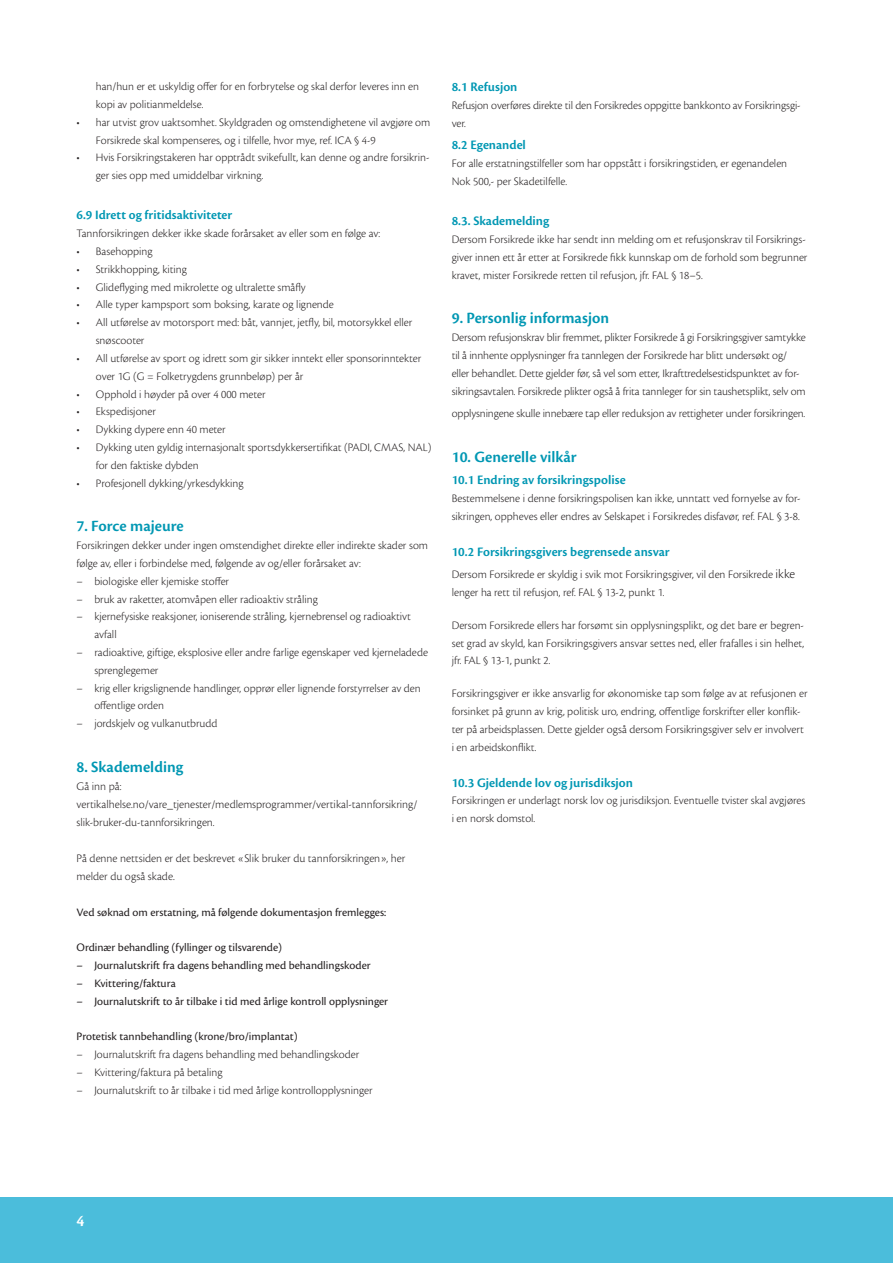
<style>
.page{position:relative;width:893px;height:1263px;background:#fff}
.page>*{position:absolute;margin:0;border:0;box-sizing:border-box;transform-origin:0 0}
.A{font:600 16.5px "Cronos Pro";color:#fff}
.A-2{font:600 16.35px "Cronos Pro";color:#0097b3}
.Brødtekst{font:600 16.35px "Cronos Pro";color:#0097b3}
.A_A_A{font:600 13.5px "Cronos Pro";color:#0097b3}
.A_A_A-2{font:600 13.35px "Cronos Pro";letter-spacing:.005em;color:#0097b3}
.Brødtekst-2{font:300 12px/18px "Cronos Pro";color:#231f20}
.Brødtekst-3{font:300 11.85px/17.9px "Cronos Pro";letter-spacing:-.005em;color:#231f20}
.A-3{font:300 11.85px/17.9px "Cronos Pro";letter-spacing:-.005em;color:#231f20}
.A-4{font:11.85px "Cronos Pro";color:#231f20}
.Brødtekst-4{font:11.85px "Cronos Pro";color:#231f20}
.s1{font-size:13.35px}
</style>
<div class="page">
<div style="left:0;top:1197px;width:893px;height:66px;background:#4bbddb"></div>
<p class="Brødtekst-3" style="left:96px;top:77px;width:325px">han/hun er et uskyldig offer for en forbrytelse og skal derfor leveres inn en kopi av politianmeldelse.</p>
<p class="Brødtekst-3" style="left:96px;top:113px;width:336px;text-indent:-19px">• har utvist grov uaktsomhet. Skyldgraden og omstendighetene vil avgjøre om<br>Forsikrede skal kompenseres, og i tilfelle, hvor mye, ref. ICA § 4-9</p>
<p class="Brødtekst-3" style="left:96px;top:149px;width:335px;text-indent:-19px">• Hvis Forsikringstakeren har opptrådt svikefullt, kan denne og andre forsikrin&shy;ger sies opp med umiddelbar virkning.</p>
<p class="A_A_A-2" style="left:77px;top:207px;width:157px">6.9 Idrett og fritidsaktiviteter</p>
<p class="Brødtekst-3" style="left:77px;top:224px;width:305px">Tannforsikringen dekker ikke skade forårsaket av eller som en følge av:</p>
<p class="Brødtekst-3" style="left:77px;top:242px;width:78px">• Basehopping</p>
<p class="Brødtekst-3" style="left:77px;top:260px;width:112px">• Strikkhopping, kiting</p>
<p class="Brødtekst-3" style="left:77px;top:278px;width:231px">• Glideflyging med mikrolette og ultralette småfly</p>
<p class="Brødtekst-3" style="left:77px;top:296px;width:259px">• Alle typer kampsport som boksing, karate og lignende</p>
<p class="Brødtekst-3" style="left:96px;top:314px;width:318px;text-indent:-19px">• All utførelse av motorsport med: båt, vannjet, jetfly, bil, motorsykkel eller snøscooter</p>
<p class="Brødtekst-3" style="left:96px;top:349px;width:327px;text-indent:-19px">• All utførelse av sport og idrett som gir sikker inntekt eller sponsorinntekter over 1G (G = Folketrygdens grunnbeløp) per år</p>
<p class="Brødtekst-3" style="left:77px;top:385px;width:191px">• Opphold i høyder på over 4 000 meter</p>
<p class="Brødtekst-3" style="left:77px;top:403px;width:81px">• Ekspedisjoner</p>
<p class="Brødtekst-3" style="left:77px;top:420px;width:151px">• Dykking dypere enn 40 meter</p>
<p class="Brødtekst-3" style="left:96px;top:438px;width:337px;text-indent:-19px">• Dykking uten gyldig internasjonalt sportsdykkersertifikat (PADI, CMAS, NAL) for den faktiske dybden</p>
<p class="Brødtekst-3" style="left:77px;top:474px;width:169px">• Profesjonell dykking/yrkesdykking</p>
<p class="Brødtekst" style="left:77px;top:517px;width:109px">7. Force majeure</p>
<p class="A-3" style="left:77px;top:536px;width:353px">Forsikringen dekker under ingen omstendighet direkte eller indirekte skader som følge av, eller i forbindelse med, følgende av og/eller forårsaket av:</p>
<p class="A-3" style="left:77px;top:572px;width:154px">– biologiske eller kjemiske stoffer</p>
<p class="A-3" style="left:77px;top:590px;width:243px">– bruk av raketter, atomvåpen eller radioaktiv stråling</p>
<p class="A-3" style="left:94px;top:608px;width:318px;text-indent:-18px">– kjernefysiske reaksjoner, ioniserende stråling, kjernebrensel og radioaktivt avfall</p>
<p class="A-3" style="left:94px;top:643px;width:335px;text-indent:-18px">– radioaktive, giftige, eksplosive eller andre farlige egenskaper ved kjerneladede sprenglegemer</p>
<p class="A-3" style="left:94px;top:679px;width:328px;text-indent:-18px">– krig eller krigslignende handlinger, opprør eller lignende forstyrrelser av den offentlige orden</p>
<p class="A-3" style="left:77px;top:715px;width:142px">– jordskjelv og vulkanutbrudd</p>
<p class="A-2" style="left:77px;top:757px;width:108px">8. Skademelding</p>
<p class="Brødtekst-2" style="left:77px;top:777px;width:47px">Gå inn på:</p>
<p class="Brødtekst-2" style="left:77px;top:795px;width:342px">vertikalhelse.no/vare_tjenester/medlemsprogrammer/vertikal-tannforsikring/ slik-bruker-du-tannforsikringen.</p>
<p class="Brødtekst-2" style="left:77px;top:849px;width:330px">På denne nettsiden er det beskrevet «Slik bruker du tannforsikringen», her melder du også skade.</p>
<p class="Brødtekst-4" style="left:77px;top:905px;width:311px">Ved søknad om erstatning, må følgende dokumentasjon fremlegges:</p>
<p class="Brødtekst-4" style="left:77px;top:941px;width:207px">Ordinær behandling (fyllinger og tilsvarende)</p>
<p class="A-4" style="left:77px;top:958px;width:296px">– Journalutskrift fra dagens behandling med behandlingskoder</p>
<p class="A-4" style="left:77px;top:976px;width:101px">– Kvittering/faktura</p>
<p class="A-4" style="left:77px;top:994px;width:313px">– Journalutskrift to år tilbake i tid med årlige kontroll opplysninger</p>
<p class="A-4" style="left:77px;top:1030px;width:223px">Protetisk tannbehandling (krone/bro/implantat)</p>
<p class="A-3" style="left:77px;top:1045px;width:284px">– Journalutskrift fra dagens behandling med behandlingskoder</p>
<p class="A-3" style="left:77px;top:1063px;width:148px">– Kvittering/faktura på betaling</p>
<p class="A-3" style="left:77px;top:1081px;width:298px">– Journalutskrift to år tilbake i tid med årlige kontrollopplysninger</p>
<p class="A_A_A" style="left:452px;top:79px;width:67px">8.1 Refusjon</p>
<p class="Brødtekst-3" style="left:452px;top:96px;width:350px">Refusjon overføres direkte til den Forsikredes oppgitte bankkonto av Forsikringsgi&shy;ver.</p>
<p class="A_A_A" style="left:452px;top:138px;width:76px">8.2 Egenandel</p>
<p class="Brødtekst-3" style="left:452px;top:155px;width:337px">For alle erstatningstilfeller som har oppstått i forsikringstiden, er egenandelen</p>
<p class="Brødtekst-3" style="left:452px;top:172px;width:117px">Nok 500,- per Skadetilfelle.</p>
<p class="A_A_A" style="left:452px;top:213px;width:99px">8.3. Skademelding</p>
<p class="Brødtekst-3" style="left:452px;top:231px;width:357px">Dersom Forsikrede ikke har sendt inn melding om et refusjonskrav til Forsikrings&shy;giver innen ett år etter at Forsikrede fikk kunnskap om de forhold som begrunner kravet, mister Forsikrede retten til refusjon, jfr. FAL § 18–5.</p>
<p class="A-2" style="left:452px;top:309px;width:159px">9. Personlig informasjon</p>
<p class="Brødtekst-3" style="left:452px;top:329px;width:356px">Dersom refusjonskrav blir fremmet, plikter Forsikrede å gi Forsikringsgiver samtykke til å innhente opplysninger fra tannlegen der Forsikrede har blitt undersøkt og/ eller behandlet. Dette gjelder før, så vel som etter, Ikrafttredelsestidspunktet av for&shy;sikringsavtalen. Forsikrede plikter også å frita tannleger for sin taushetsplikt, selv om</p>
<p class="Brødtekst-3" style="left:452px;top:404px;width:355px">opplysningene skulle innebære tap eller reduksjon av rettigheter under forsikringen.</p>
<p class="A-2" style="left:452px;top:447px;width:126px">10. Generelle vilkår</p>
<p class="A_A_A" style="left:452px;top:472px;width:175px">10.1 Endring av forsikringspolise</p>
<p class="Brødtekst-3" style="left:452px;top:489px;width:350px">Bestemmelsene i denne forsikringspolisen kan ikke, unntatt ved fornyelse av for&shy;sikringen, oppheves eller endres av Selskapet i Forsikredes disfavør, ref. FAL § 3-8.</p>
<p class="A_A_A" style="left:452px;top:544px;width:219px">10.2 Forsikringsgivers begrensede ansvar</p>
<p class="Brødtekst-3" style="left:452px;top:565px;width:345px">Dersom Forsikrede er skyldig i svik mot Forsikringsgiver, vil den Forsikrede <span class="s1">ikke </span>lenger ha rett til refusjon, ref. FAL § 13-2, punkt 1.</p>
<p class="Brødtekst-3" style="left:452px;top:616px;width:354px;text-align:justify">Dersom Forsikrede ellers har forsømt sin opplysningsplikt, og det bare er begren&shy;set grad av skyld, kan Forsikringsgivers ansvar settes ned, eller frafalles i sin helhet, jfr. FAL § 13-1, punkt 2.</p>
<p class="Brødtekst-3" style="left:452px;top:684px;width:357px">Forsikringsgiver er ikke ansvarlig for økonomiske tap som følge av at refusjonen er forsinket på grunn av krig, politisk uro, endring, offentlige forskrifter eller konflik&shy;ter på arbeidsplassen. Dette gjelder også dersom Forsikringsgiver selv er involvert i en arbeidskonflikt.</p>
<p class="A_A_A" style="left:452px;top:775px;width:183px">10.3 Gjeldende lov og jurisdiksjon</p>
<p class="Brødtekst-3" style="left:452px;top:792px;width:355px">Forsikringen er underlagt norsk lov og jurisdiksjon. Eventuelle tvister skal avgjøres i en norsk domstol.</p>
<p class="A" style="left:77px;top:1211px;width:10px">4</p>
</div>
